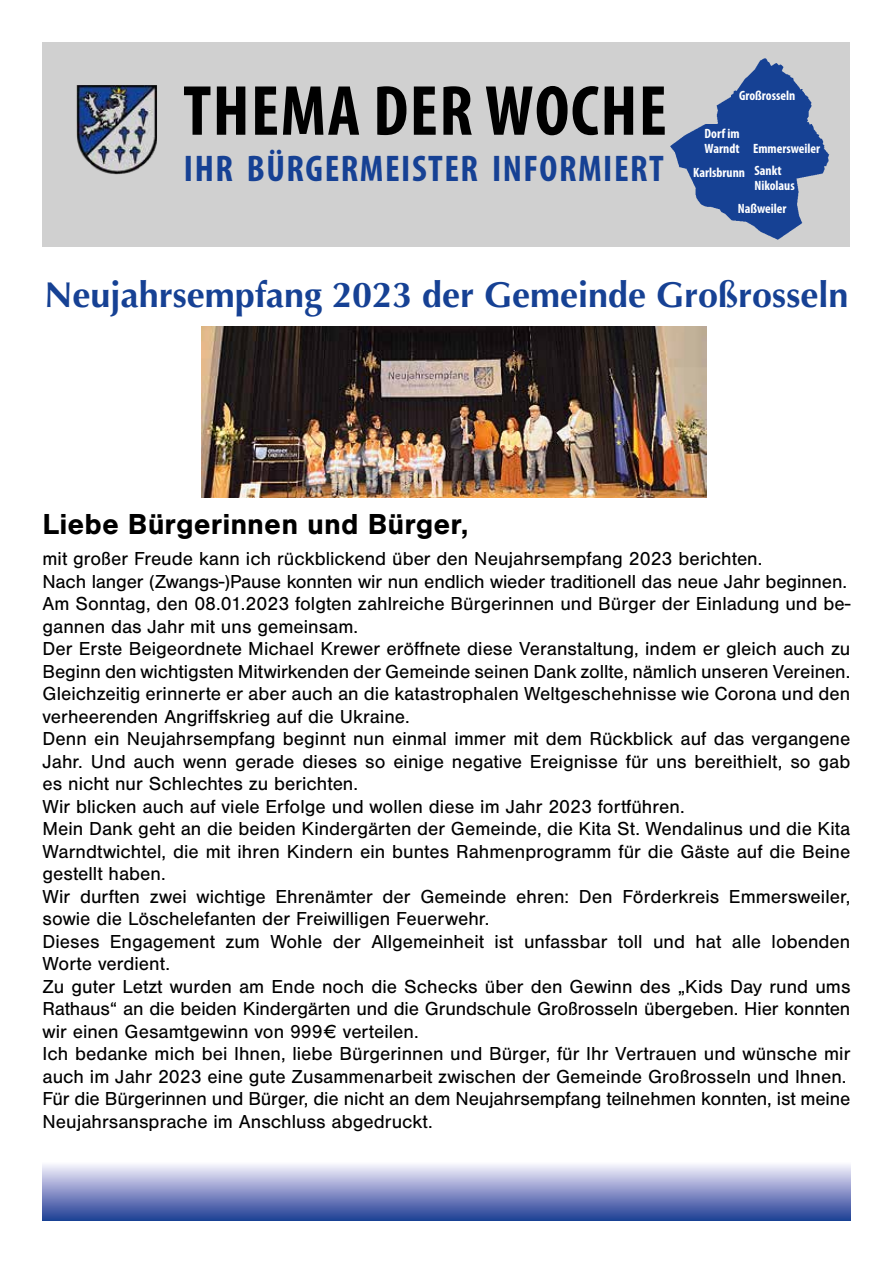
<style>
.page{position:relative;width:893px;height:1263px;background:#fff}
.page>*{position:absolute;margin:0;border:0;box-sizing:border-box;transform-origin:0 0}
.t1{font:700 condensed 71.55px "Myriad Pro";letter-spacing:.02em;color:#000}
.t2{font:700 condensed 37.35px "Myriad Pro";letter-spacing:.04em;color:#164194}
.t3{font:700 36px "Optima";color:#164194}
.t4{font:30px "Sans CE Bold";letter-spacing:.005em;color:#000}
.t5{font:19.5px/22.5px "Sans CE Regular";color:#000}
.t6{font:700 condensed 13.5px/12.9px "Myriad Pro";color:#fff}
</style>
<div class="page">
<div style="left:43px;top:43px;width:807px;height:204px;background:#d0d0d0"></div>
<img style="left:77px;top:85px;width:80px;height:90px">
<img style="left:670px;top:58px;width:160px;height:182px">
<div style="left:43px;top:1161px;width:807px;height:59px;background:linear-gradient(to bottom,#fffbff,#213c95)"></div>
<img style="left:201px;top:326px;width:506px;height:171px">
<h1 class="t1" style="left:183px;top:66px;width:485px">THEMA DER WOCHE</h1>
<h2 class="t2" style="left:184px;top:145px;width:481px">IHR BÜRGERMEISTER INFORMIERT</h2>
<p class="t6" style="left:739px;top:89px;width:58px">Großrosseln</p>
<p class="t6" style="left:705px;top:126px;width:37px;line-height:15px">Dorf im<br>Warndt</p>
<p class="t6" style="left:753px;top:142px;width:69px">Emmersweiler</p>
<p class="t6" style="left:754px;top:166px;width:42px;text-indent:-61px">Karlsbrunn Sankt<br>Nikolaus</p>
<p class="t6" style="left:738px;top:201px;width:50px">Naßweiler</p>
<h3 class="t3" style="left:45px;top:273px;width:805px">Neujahrsempfang 2023 der Gemeinde Großrosseln</h3>
<h3 class="t4" style="left:43px;top:507px;width:428px">Liebe Bürgerinnen und Bürger,</h3>
<p class="t5" style="left:43px;top:548px;width:809px">mit großer Freude kann ich rückblickend über den Neujahrsempfang 2023 berichten.<br>Nach langer (Zwangs-)Pause konnten wir nun endlich wieder traditionell das neue Jahr beginnen.<br>Am Sonntag, den 08.01.2023 folgten zahlreiche Bürgerinnen und Bürger der Einladung und be&shy;gannen das Jahr mit uns gemeinsam.<br>Der Erste Beigeordnete Michael Krewer eröffnete diese Veranstaltung, indem er gleich auch zu Beginn den wichtigsten Mitwirkenden der Gemeinde seinen Dank zollte, nämlich unseren Vereinen.<br>Gleichzeitig erinnerte er aber auch an die katastrophalen Weltgeschehnisse wie Corona und den verheerenden Angriffskrieg auf die Ukraine.<br>Denn ein Neujahrsempfang beginnt nun einmal immer mit dem Rückblick auf das vergangene Jahr. Und auch wenn gerade dieses so einige negative Ereignisse für uns bereithielt, so gab es nicht nur Schlechtes zu berichten.<br>Wir blicken auch auf viele Erfolge und wollen diese im Jahr 2023 fortführen.<br>Mein Dank geht an die beiden Kindergärten der Gemeinde, die Kita St. Wendalinus und die Kita Warndtwichtel, die mit ihren Kindern ein buntes Rahmenprogramm für die Gäste auf die Beine gestellt haben.<br>Wir durften zwei wichtige Ehrenämter der Gemeinde ehren: Den Förderkreis Emmersweiler, sowie die Löschelefanten der Freiwilligen Feuerwehr.<br>Dieses Engagement zum Wohle der Allgemeinheit ist unfassbar toll und hat alle lobenden Worte verdient.<br>Zu guter Letzt wurden am Ende noch die Schecks über den Gewinn des „Kids Day rund ums Rathaus“ an die beiden Kindergärten und die Grundschule Großrosseln übergeben. Hier konnten wir einen Gesamtgewinn von 999€ verteilen.<br>Ich bedanke mich bei Ihnen, liebe Bürgerinnen und Bürger, für Ihr Vertrauen und wünsche mir auch im Jahr 2023 eine gute Zusammenarbeit zwischen der Gemeinde Großrosseln und Ihnen.<br>Für die Bürgerinnen und Bürger, die nicht an dem Neujahrsempfang teilnehmen konnten, ist meine Neujahrsansprache im Anschluss abgedruckt.</p>
</div>
